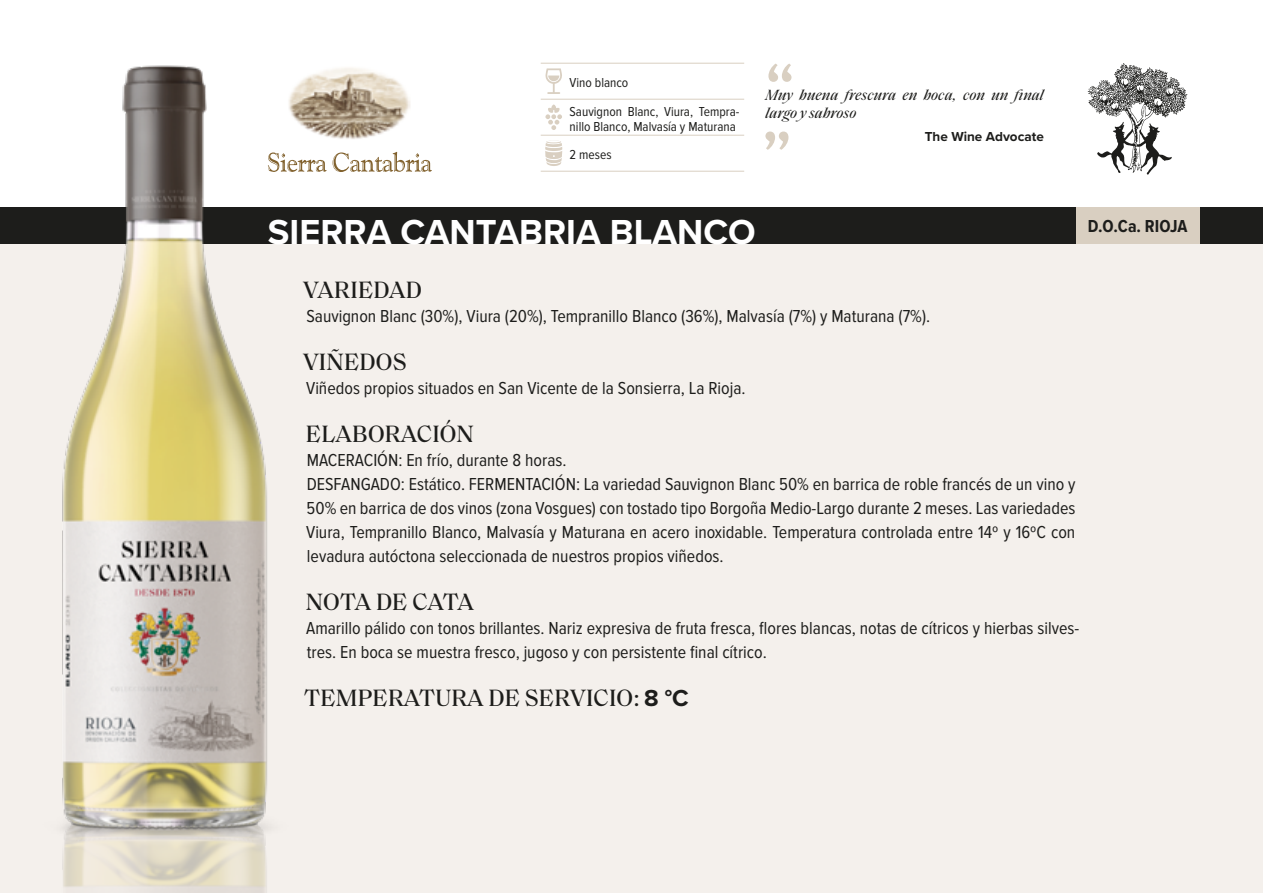
<style>
.page{position:relative;width:1263px;height:893px;background:#fff}
.page>*{position:absolute;margin:0;border:0;box-sizing:border-box;transform-origin:0 0}
.t1{font:700 36px "Proxima Nova";color:#fff}
.t2{font:500 24px "Saol Text";letter-spacing:.01em;color:#1d1d1b}
.t3{font:18px/24px "Proxima Nova Cond";color:#1d1d1b}
.t4{font:700 18px "Proxima Nova Cond";color:#1d1d1b}
.t5{font:italic 15px/18px "Saol Text";letter-spacing:.005em;color:#1d1d1b}
.t6{font:13.5px/29.1px "Proxima Nova Cond";color:#1d1d1b}
.t7{font:700 13.5px "Proxima Nova";color:#1d1d1b}
.s1{font-family:"Proxima Nova";font-weight:700}
</style>
<div class="page">
<div style="left:0;top:208px;width:1263px;height:685px;background:#f4f0ec"></div>
<img style="left:63px;top:877px;width:204px;height:16px">
<div style="left:0;top:208px;width:1263px;height:36px;background:#1d1d1b"></div>
<div style="left:1076px;top:208px;width:123px;height:36px;background:#d9cfc1"></div>
<svg style="left:768px;top:64px;width:23px;height:18px"></svg>
<svg style="left:765px;top:132px;width:23px;height:18px"></svg>
<svg style="left:545px;top:68px;width:17px;height:26px"></svg>
<svg style="left:545px;top:104px;width:17px;height:26px"></svg>
<svg style="left:545px;top:141px;width:17px;height:25px"></svg>
<hr style="left:541px;top:63px;width:203px;height:1px;background:#d9cfc1">
<hr style="left:541px;top:99px;width:203px;height:1px;background:#d9cfc1">
<hr style="left:541px;top:135px;width:203px;height:1px;background:#d9cfc1">
<hr style="left:541px;top:171px;width:203px;height:1px;background:#d9cfc1">
<img style="left:359px;top:69px;width:51px;height:70px">
<svg style="left:359px;top:152px;width:73px;height:20px"></svg>
<img style="left:0;top:65px;width:359px;height:812px">
<svg style="left:1088px;top:63px;width:99px;height:112px"></svg>
<p class="t6" style="left:570px;top:68px;width:171px">Vino blanco<br>Sauvignon Blanc, Viura, Tempra-</p>
<p class="t6" style="left:570px;top:112px;width:168px;line-height:28px">nillo Blanco, Malvasía y Maturana<br>2 meses</p>
<p class="t5" style="left:765px;top:85px;width:280px">Muy buena frescura en boca, con un final largo y sabroso</p>
<p class="t7" style="left:925px;top:126px;width:121px">The Wine Advocate</p>
<h1 class="t1" style="left:268px;top:205px;width:489px">SIERRA CANTABRIA BLANCO</h1>
<p class="t4" style="left:1088px;top:216px;width:101px">D.O.Ca. RIOJA</p>
<h2 class="t2" style="left:303px;top:272px;width:120px">VARIEDAD</h2>
<p class="t3" style="left:306px;top:304px;width:625px">Sauvignon Blanc (30%), Viura (20%), Tempranillo Blanco (36%), Malvasía (7%) y Maturana (7%).</p>
<h2 class="t2" style="left:303px;top:344px;width:105px">VIÑEDOS</h2>
<p class="t3" style="left:306px;top:376px;width:441px">Viñedos propios situados en San Vicente de la Sonsierra, La Rioja.</p>
<h2 class="t2" style="left:306px;top:416px;width:169px">ELABORACIÓN</h2>
<p class="t3" style="left:306px;top:448px;width:771px">MACERACIÓN: En frío, durante 8 horas.<br>DESFANGADO: Estático. FERMENTACIÓN: La variedad Sauvignon Blanc 50% en barrica de roble francés de un vino y 50% en barrica de dos vinos (zona Vosgues) con tostado tipo Borgoña Medio-Largo durante 2 meses. Las variedades Viura, Tempranillo Blanco, Malvasía y Maturana en acero inoxidable. Temperatura controlada entre 14º y 16ºC con levadura autóctona seleccionada de nuestros propios viñedos.</p>
<h2 class="t2" style="left:306px;top:584px;width:170px">NOTA DE CATA</h2>
<p class="t3" style="left:306px;top:616px;width:775px">Amarillo pálido con tonos brillantes. Nariz expresiva de fruta fresca, flores blancas, notas de cítricos y hierbas silves&shy;tres. En boca se muestra fresco, jugoso y con persistente final cítrico.</p>
<h2 class="t2" style="left:304px;top:680px;width:386px">TEMPERATURA DE SERVICIO: <span class="s1">8 °C</span></h2>
</div>
